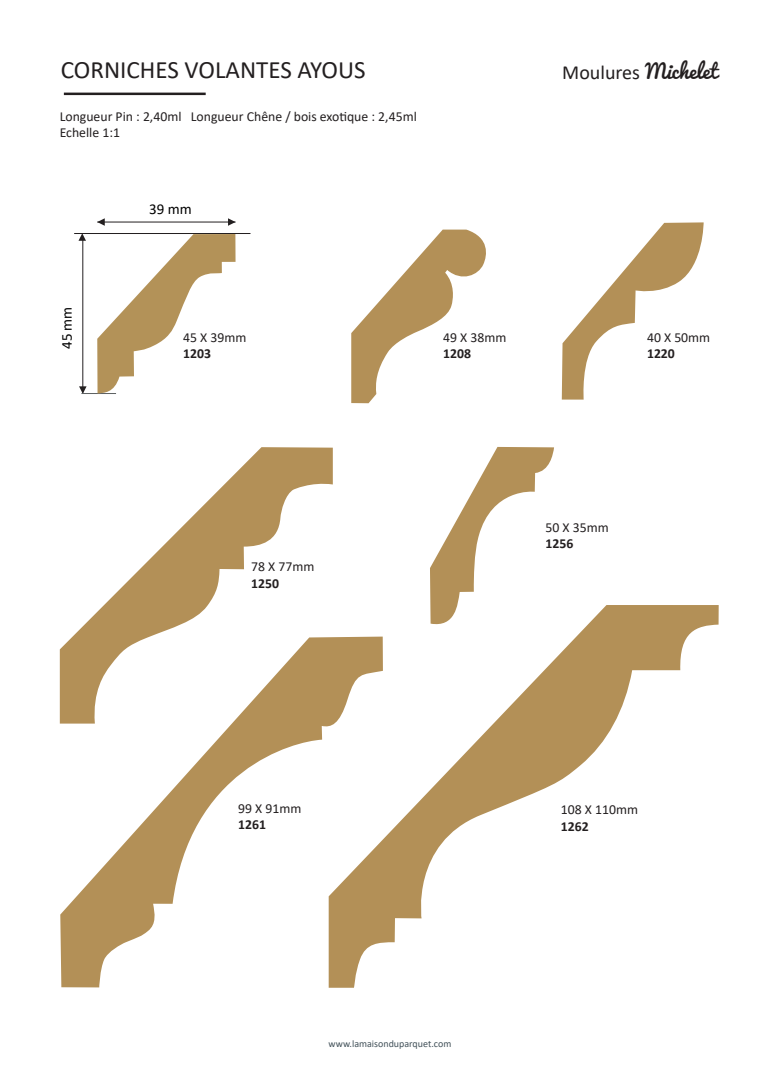
<style>
.page{position:relative;width:780px;height:1088px;background:#fff}
.page>*{position:absolute;margin:0;border:0;box-sizing:border-box;transform-origin:0 0}
.t1{font:25px "Calibri";color:#231f20}
.t2{font:20px "Calibri";color:#231f20}
.t3{font:15px "Calibri";letter-spacing:-.005em;color:#000001}
.t4{font:13.75px "Calibri";color:#231f20}
.t5{font:700 13.75px "Calibri";color:#231f20}
.t6{font:10px "Calibri";color:#425159}
.s1{font-family:"Pacifico"}
</style>
<div class="page">
<hr style="left:82px;top:239px;width:1px;height:154px;background:#231f20">
<svg style="left:78px;top:234px;width:8px;height:7px"></svg>
<svg style="left:79px;top:386px;width:8px;height:7px"></svg>
<hr style="left:97px;top:222px;width:138px;height:1px;background:#231f20">
<svg style="left:97px;top:218px;width:8px;height:8px"></svg>
<svg style="left:228px;top:218px;width:7px;height:8px"></svg>
<hr style="left:74px;top:233px;width:176px;height:1px;background:#231f20">
<hr style="left:81px;top:393px;width:35px;height:1px;background:#5d6162">
<svg style="left:97px;top:234px;width:138px;height:159px"></svg>
<svg style="left:351px;top:230px;width:135px;height:173px"></svg>
<svg style="left:561px;top:222px;width:142px;height:178px"></svg>
<svg style="left:73px;top:447px;width:260px;height:189px"></svg>
<svg style="left:430px;top:447px;width:124px;height:158px"></svg>
<svg style="left:60px;top:636px;width:268px;height:351px"></svg>
<svg style="left:328px;top:605px;width:390px;height:383px"></svg>
<hr style="left:64px;top:93px;width:142px;height:2px;background:#231f20">
<p class="t1" style="left:61px;top:52px;width:306px">CORNICHES VOLANTES AYOUS</p>
<p class="t4" style="left:60px;top:106px;width:358px">Longueur Pin : 2,40ml Longueur Chêne / bois exotique : 2,45ml</p>
<p class="t4" style="left:60px;top:123px;width:62px">Echelle 1:1</p>
<p class="t3" style="left:149px;top:199px;width:44px">39 mm</p>
<p class="t3" style="left:56px;top:349px;width:44px;rotate:-90deg">45 mm</p>
<p class="t4" style="left:183px;top:328px;width:65px">45 X 39mm</p>
<p class="t5" style="left:183px;top:344px;width:29px">1203</p>
<p class="t4" style="left:443px;top:328px;width:65px">49 X 38mm</p>
<p class="t5" style="left:443px;top:344px;width:29px">1208</p>
<p class="t2" style="left:562px;top:59px;width:157px">Moulures <span class="s1">Michelet</span></p>
<p class="t4" style="left:647px;top:328px;width:65px">40 X 50mm</p>
<p class="t5" style="left:647px;top:344px;width:29px">1220</p>
<p class="t4" style="left:251px;top:557px;width:65px">78 X 77mm</p>
<p class="t5" style="left:251px;top:573px;width:29px">1250</p>
<p class="t4" style="left:545px;top:517px;width:65px">50 X 35mm</p>
<p class="t5" style="left:545px;top:534px;width:29px">1256</p>
<p class="t4" style="left:238px;top:799px;width:65px">99 X 91mm</p>
<p class="t5" style="left:238px;top:815px;width:29px">1261</p>
<p class="t6" style="left:328px;top:1036px;width:124px">www.lamaisonduparquet.com</p>
<p class="t4" style="left:560px;top:800px;width:79px">108 X 110mm</p>
<p class="t5" style="left:560px;top:816px;width:29px">1262</p>
</div>
